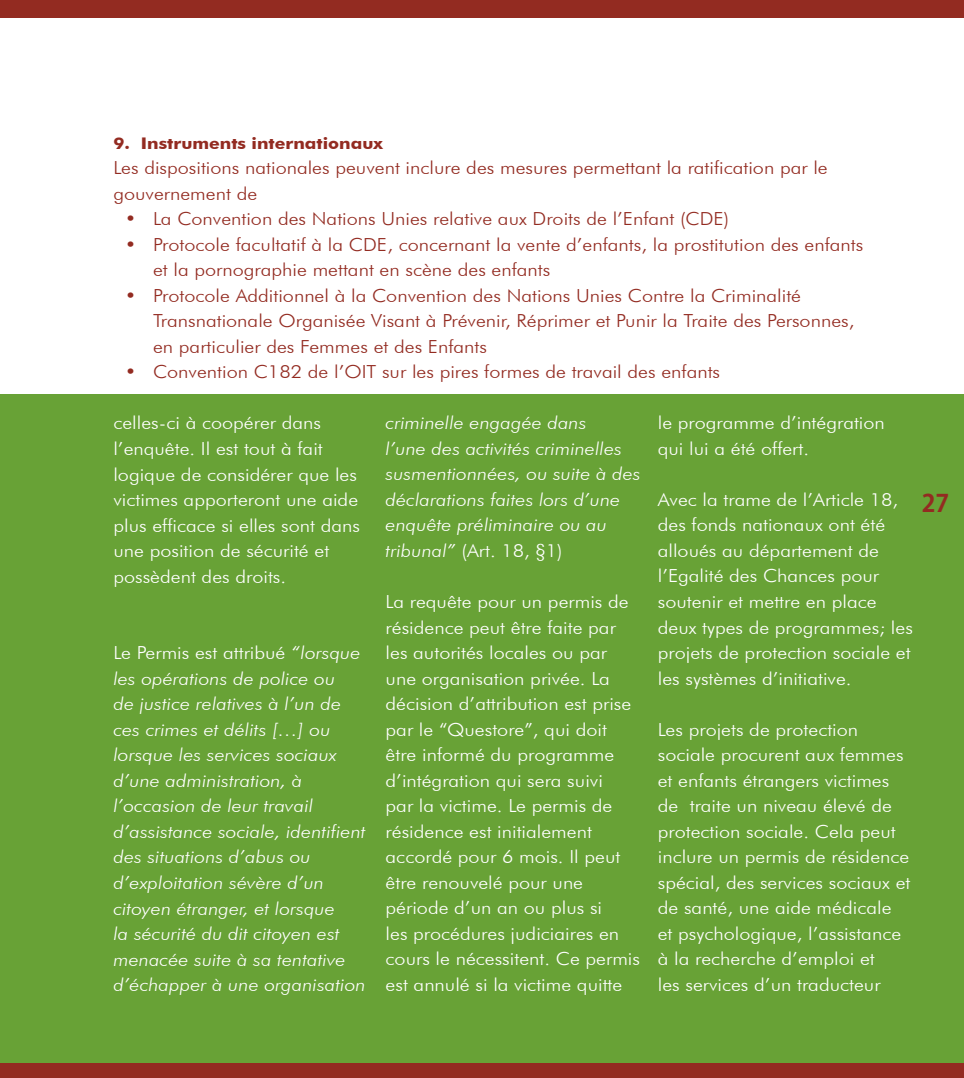
<style>
.page{position:relative;width:964px;height:1078px;background:#fff}
.page>*{position:absolute;margin:0;border:0;box-sizing:border-box;transform-origin:0 0}
.t1{font:700 24px "Koz Go Pro";color:#932b21}
.t2{font:300 18px/25.6px "Futura BT";color:#fff;scale:1.1 1}
.t3{font:300 18px/25.6px "Futura BT";color:#932b21;scale:1.1 1}
.t4{font:italic 300 18px/25.6px "Futura BT";color:#fff;scale:1.1 1}
.t5{font:700 16px "Futura BT";color:#932b21;scale:1.1 1}
.s1{font-style:normal}
</style>
<div class="page">
<div style="left:0;top:394px;width:964px;height:683px;background:#68a236"></div>
<div style="left:0;top:0;width:964px;height:17px;background:#932b21"></div>
<div style="left:0;top:1063px;width:964px;height:14px;background:#932b21"></div>
<p class="t5" style="left:113px;top:133px;width:246px">9. Instruments internationaux</p>
<p class="t3" style="left:113px;top:155px;width:651px">Les dispositions nationales peuvent inclure des mesures permettant la ratification par le gouvernement de</p>
<p class="t3" style="left:125px;top:206px;width:551px">• La Convention des Nations Unies relative aux Droits de l’Enfant (CDE)</p>
<p class="t3" style="left:153px;top:231px;width:647px;text-indent:-28px">• Protocole facultatif à la CDE, concernant la vente d’enfants, la prostitution des enfants et la pornographie mettant en scène des enfants</p>
<p class="t3" style="left:153px;top:282px;width:639px;text-indent:-28px">• Protocole Additionnel à la Convention des Nations Unies Contre la Criminalité<br>Transnationale Organisée Visant à Prévenir, Réprimer et Punir la Traite des Personnes, en particulier des Femmes et des Enfants</p>
<p class="t3" style="left:125px;top:359px;width:543px">• Convention C182 de l’OIT sur les pires formes de travail des enfants</p>
<p class="t2" style="left:113px;top:410px;width:226px">celles-ci à coopérer dans l’enquête. Il est tout à fait logique de considérer que les victimes apporteront une aide plus efficace si elles sont dans une position de sécurité et possèdent des droits.</p>
<p class="t2" style="left:658px;top:410px;width:208px">le programme d’intégration qui lui a été offert.</p>
<p class="t2" style="left:658px;top:486px;width:233px">Avec la trame de l’Article 18, des fonds nationaux ont été alloués au département de l’Egalité des Chances pour soutenir et mettre en place deux types de programmes; les projets de protection sociale et les systèmes d’initiative.</p>
<p class="t2" style="left:658px;top:716px;width:231px">Les projets de protection sociale procurent aux femmes et enfants étrangers victimes de traite un niveau élevé de protection sociale. Cela peut inclure un permis de résidence spécial, des services sociaux et de santé, une aide médicale et psychologique, l’assistance à la recherche d’emploi et<br>les services d’un traducteur</p>
<p class="t4" style="left:386px;top:410px;width:233px">criminelle engagée dans<br>l’une des activités criminelles susmentionnées, ou suite à des déclarations faites lors d’une enquête préliminaire ou au tribunal” <span class="s1">(Art. 18, §1)</span></p>
<p class="t2" style="left:386px;top:588px;width:233px">La requête pour un permis de résidence peut être faite par les autorités locales ou par une organisation privée. La décision d’attribution est prise par le “Questore”, qui doit être informé du programme d’intégration qui sera suivi<br>par la victime. Le permis de résidence est initialement accordé pour 6 mois. Il peut être renouvelé pour une période d’un an ou plus si<br>les procédures judiciaires en cours le nécessitent. Ce permis est annulé si la victime quitte</p>
<p class="t4" style="left:113px;top:639px;width:231px"><span class="s1">Le Permis est attribué</span> “lorsque les opérations de police ou<br>de justice relatives à l’un de ces crimes et délits […] ou lorsque les services sociaux d’une administration, à l’occasion de leur travail d’assistance sociale, identifient des situations d’abus ou d’exploitation sévère d’un citoyen étranger, et lorsque<br>la sécurité du dit citoyen est menacée suite à sa tentative d’échapper à une organisation</p>
<h1 class="t1" style="left:922px;top:487px;width:29px">27</h1>
<h1 class="t1" style="left:922px;top:499px;width:29px">27</h1>
</div>
